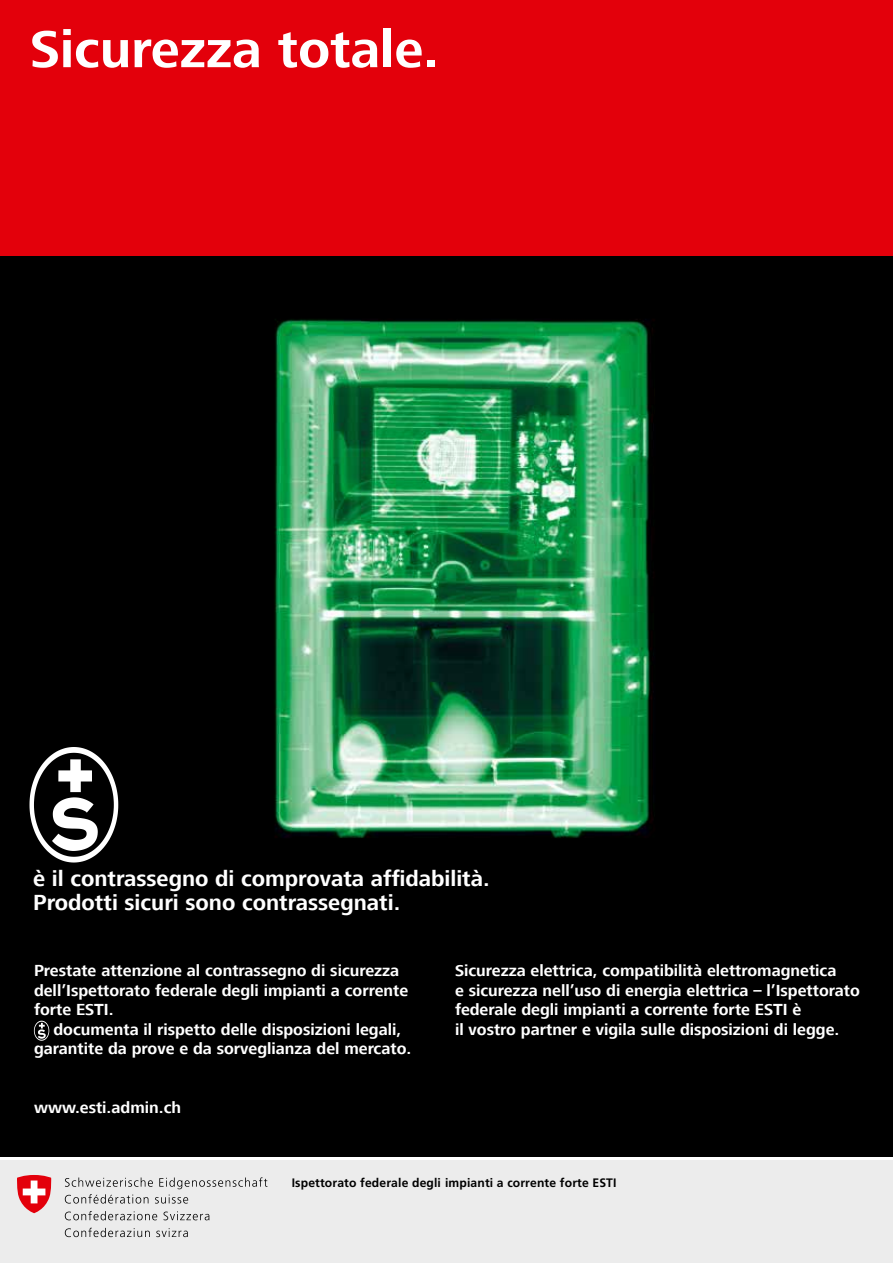
<style>
.page{position:relative;width:893px;height:1263px;background:#fff}
.page>*{position:absolute;margin:0;border:0;box-sizing:border-box;transform-origin:0 0}
.t1{font:700 54px "Frutiger Next LT";color:#fff}
.t2{font:700 22.5px/24px "Frutiger Next LT";color:#fff}
.t3{font:700 16.5px/19.5px "Frutiger Next LT";color:#fff}
.t4{font:700 12.3px "Frutiger";letter-spacing:.01em;color:#000}
</style>
<div class="page">
<div style="left:0;top:230px;width:893px;height:927px;background:#000"></div>
<img style="left:0;top:255px;width:734px;height:608px">
<div style="left:0;top:0;width:893px;height:255px;background:#e3000b"></div>
<svg style="left:30px;top:747px;width:88px;height:115px"></svg>
<div style="left:0;top:1161px;width:893px;height:102px;background:#ececec"></div>
<svg style="left:34px;top:1021px;width:15px;height:20px"></svg>
<svg style="left:65px;top:1177px;width:202px;height:26px"></svg>
<svg style="left:65px;top:1211px;width:92px;height:9px"></svg>
<svg style="left:164px;top:1211px;width:45px;height:9px"></svg>
<svg style="left:65px;top:1228px;width:85px;height:9px"></svg>
<svg style="left:156px;top:1228px;width:32px;height:9px"></svg>
<svg style="left:17px;top:1175px;width:35px;height:38px"></svg>
<h1 class="t1" style="left:30px;top:19px;width:411px">Sicurezza totale.</h1>
<h2 class="t2" style="left:33px;top:866px;width:458px">è il contrassegno di comprovata affidabilità.<br>Prodotti sicuri sono contrassegnati.</h2>
<p class="t3" style="left:34px;top:961px;width:376px">Prestate attenzione al contrassegno di sicurezza dell’Ispettorato federale degli impianti a corrente forte ESTI.</p>
<p class="t3" style="left:34px;top:1019px;width:379px;text-align:center">documenta il rispetto delle disposizioni legali, garantite da prove e da sorveglianza del mercato.</p>
<p class="t3" style="left:34px;top:1097px;width:149px">www.esti.admin.ch</p>
<p class="t3" style="left:455px;top:961px;width:406px">Sicurezza elettrica, compatibilità elettromagnetica<br>e sicurezza nell’uso di energia elettrica – l’Ispettorato federale degli impianti a corrente forte ESTI è<br>il vostro partner e vigila sulle disposizioni di legge.</p>
<p class="t4" style="left:300px;top:1175px;width:318px">Ispettorato federale deglimpianti a corrente forte ESTI</p>
<p class="t4" style="left:292px;top:1175px;width:151px">Ispettorato federale degli</p>
</div>
